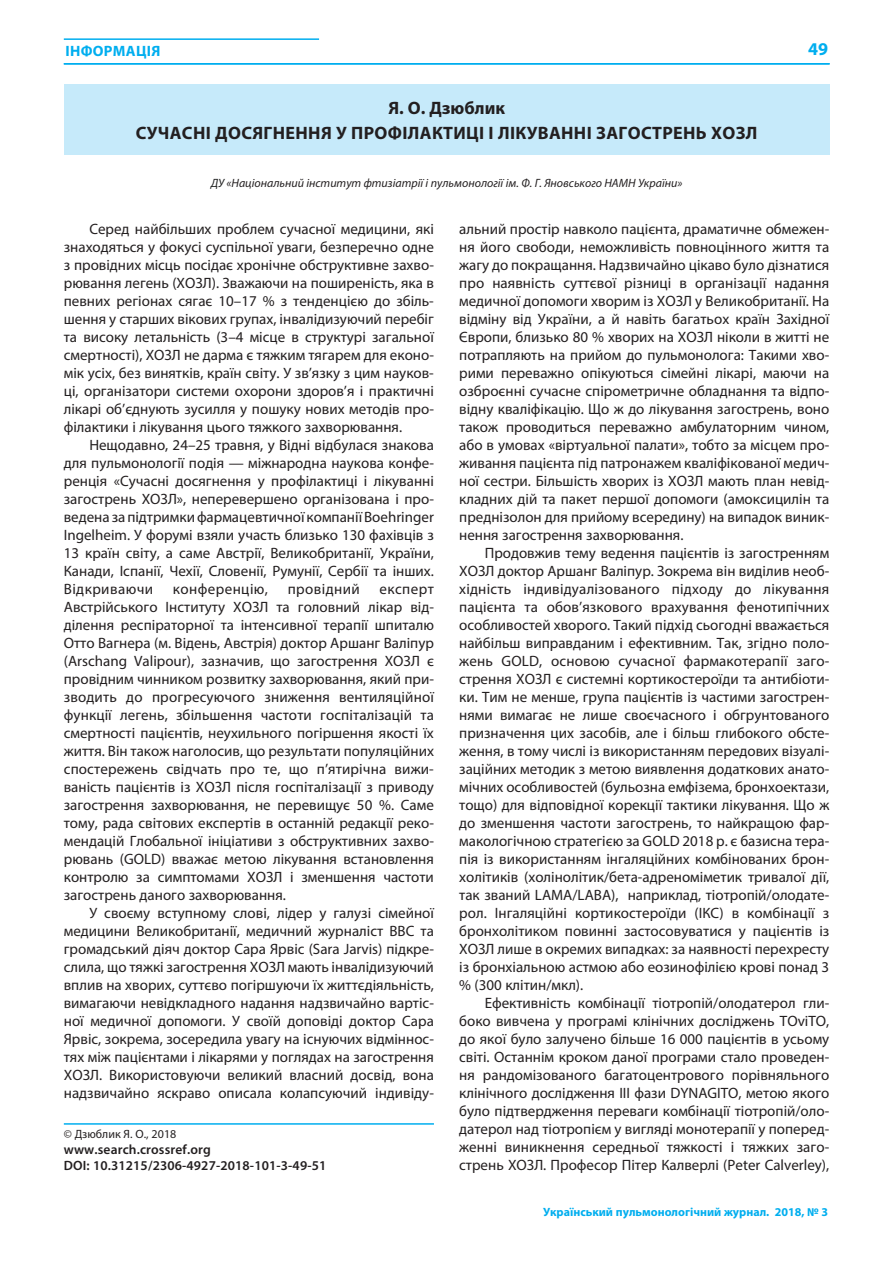
<style>
.page{position:relative;width:893px;height:1263px;background:#fff}
.page>*{position:absolute;margin:0;border:0;box-sizing:border-box;transform-origin:0 0}
.t1{font:700 18px/25.8px "Myriad Pro";letter-spacing:.02em;color:#231f20;text-align:center}
.t2{font:700 18px "Myriad Pro";color:#00aeef}
.t3{font:15px/18px "Myriad Pro";color:#231f20;text-align:justify}
.t4{font:15px "Myriad Pro";letter-spacing:.03em;color:#231f20}
.t5{font:700 15px "Myriad Pro";letter-spacing:.02em;color:#00aeef}
.t6{font:600 13.5px/16.2px "Myriad Pro";letter-spacing:.01em;color:#231f20}
.t7{font:italic 12px "Myriad Pro";color:#231f20}
.t8{font:700 12px "Myriad Pro";color:#00aeef}
.t9{font:12px "Myriad Pro";color:#231f20}
.s1{color:#1f2020}
</style>
<div class="page">
<hr style="left:64px;top:38px;width:255px;height:2px;background:#00aeef">
<hr style="left:64px;top:63px;width:765px;height:2px;background:#00aeef">
<div style="left:64px;top:85px;width:765px;height:70px;background:#c6eafa"></div>
<hr style="left:64px;top:1123px;width:370px;height:2px;background:#00aeef">
<p class="t5" style="left:65px;top:45px;width:96px">ІНФОРМАЦІЯ</p>
<p class="t2" style="left:808px;top:42px;width:21px">49</p>
<p class="t1" style="left:136px;top:96px;width:623px">Я. О. Дзюблик<br>СУЧАСНІ ДОСЯГНЕННЯ У ПРОФІЛАКТИЦІ І ЛІКУВАННІ ЗАГОСТРЕНЬ ХОЗЛ</p>
<p class="t7" style="left:211px;top:178px;width:473px"><span class="s1">ДУ</span> «Національний інститут фтизіатрії і пульмонології ім. Ф. Г. Яновського НАМН України»</p>
<p class="t3" style="left:64px;top:221px;width:371px;text-indent:26px">Серед найбільших проблем сучасної медицини, які знаходяться у фокусі суспільної уваги, безперечно одне з провідних місць посідає хронічне обструктивне захво&shy;рювання легень (ХОЗЛ). Зважаючи на поширеність, яка в певних регіонах сягає 10–17 % з тенденцією до збіль&shy;шення у старших вікових групах, інвалідизуючий перебіг та високу летальність (3–4 місце в структурі загальної смертності), ХОЗЛ не дарма є тяжким тягарем для еконо&shy;мік усіх, без винятків, країн світу. У зв’язку з цим науков&shy;ці, організатори системи охорони здоров’я і практичні лікарі об’єднують зусилля у пошуку нових методів про&shy;філактики і лікування цього тяжкого захворювання.</p>
<p class="t3" style="left:64px;top:437px;width:371px;text-indent:26px">Нещодавно, 24–25 травня, у Відні відбулася знакова для пульмонології подія — міжнародна наукова конфе&shy;ренція «Сучасні досягнення у профілактиці і лікуванні загострень ХОЗЛ», неперевершено організована і про&shy;ведена за підтримки фармацевтичної компанії Boehringer Ingelheim. У форумі взяли участь близько 130 фахівців з 13 країн світу, а саме Австрії, Великобританії, України, Канади, Іспанії, Чехії, Словенії, Румунії, Сербії та інших.<br>Відкриваючи</p>
<p class="t3" style="left:459px;top:221px;width:371px">альний простір навколо пацієнта, драматичне обмежен&shy;ня його свободи, неможливість повноцінного життя та жагу до покращання. Надзвичайно цікаво було дізнатися про наявність суттєвої різниці в організації надання медичної допомоги хворим із ХОЗЛ у Великобританії. На відміну від України, а й навіть багатьох країн Західної Європи, близько 80 % хворих на ХОЗЛ ніколи в житті не потрапляють на прийом до пульмонолога: Такими хво&shy;рими переважно опікуються сімейні лікарі, маючи на озброєнні сучасне спірометричне обладнання та відпо&shy;відну кваліфікацію. Що ж до лікування загострень, воно також проводиться переважно амбулаторним чином, або в умовах «віртуальної палати», тобто за місцем про&shy;живання пацієнта під патронажем кваліфікованої медич&shy;ної сестри. Більшість хворих із ХОЗЛ мають план невід&shy;кладних дій та пакет першої допомоги (амоксицилін та преднізолон для прийому всередину) на випадок виник&shy;нення загострення захворювання.</p>
<p class="t3" style="left:459px;top:545px;width:371px;text-indent:26px">Продовжив тему ведення пацієнтів із загостренням ХОЗЛ доктор Аршанг Валіпур. Зокрема він виділив необ&shy;хідність індивідуалізованого підходу до лікування пацієнта та обов’язкового врахування фенотипічних особливостей хворого. Такий підхід сьогодні вважається найбільш виправданим і ефективним. Так, згідно поло&shy;жень GOLD, основою сучасної фармакотерапії заго&shy;стрення ХОЗЛ є системні кортикостероїди та антибіоти&shy;ки. Тим не менше, група пацієнтів із частими загострен&shy;нями вимагає не лише своєчасного і обгрунтованого призначення цих засобів, але і більш глибокого обсте&shy;ження, в тому числі із використанням передових візуалі&shy;заційних методик з метою виявлення додаткових анато&shy;мічних особливостей (бульозна емфізема, бронхоектази, тощо) для відповідної корекції тактики лікування. Що ж до зменшення частоти загострень, то найкращою фар&shy;макологічною стратегією за GOLD 2018 р. є базисна тера&shy;пія із використанням інгаляційних комбінованих брон&shy;холітиків (холінолітик/бета-адреноміметик тривалої дії, так званий LAMA/LABA), наприклад, тіотропій/олодате&shy;рол. Інгаляційні кортикостероїди (ІКС) в комбінації з бронхолітиком повинні застосовуватися у пацієнтів із ХОЗЛ лише в окремих випадках: за наявності перехресту із бронхіальною астмою або еозинофілією крові понад 3 % (300 клітин/мкл).</p>
<p class="t3" style="left:459px;top:995px;width:371px;text-indent:26px">Ефективність комбінації тіотропій/олодатерол гли&shy;боко вивчена у програмі клінічних досліджень TOviTO, до якої було залучено більше 16 000 пацієнтів в усьому світі. Останнім кроком даної програми стало проведен&shy;ня рандомізованого багатоцентрового порівняльного клінічного дослідження ІІІ фази DYNAGITO, метою якого було підтвердження переваги комбінації тіотропій/оло&shy;датерол над тіотропієм у вигляді монотерапії у поперед&shy;женні виникнення середньої тяжкості і тяжких заго&shy;стрень ХОЗЛ. Професор Пітер Калверлі (Peter Calverley),</p>
<p class="t4" style="left:173px;top:583px;width:97px">конференцію,</p>
<p class="t4" style="left:288px;top:583px;width:74px">провідний</p>
<p class="t3" style="left:64px;top:581px;width:371px;text-indent:316px">експерт Австрійського Інституту ХОЗЛ та головний лікар від&shy;ділення респіраторної та інтенсивної терапії шпиталю Отто Вагнера (м. Відень, Австрія) доктор Аршанг Валіпур (Arschang Valipour), зазначив, що загострення ХОЗЛ є провідним чинником розвитку захворювання, який при&shy;зводить до прогресуючого зниження вентиляційної функ ції легень, збільшення частоти госпіталізацій та смертності пацієнтів, неухильного погіршення якості їх життя. Він також наголосив, що результати популяційних спостережень свідчать про те, що п’ятирічна вижи&shy;ваність пацієнтів із ХОЗЛ після госпіталізації з приводу загострення захворювання, не перевищує 50 %. Саме тому, рада світових експертів в останній редакції реко&shy;мендацій Глобальної ініціативи з обструктивних захво&shy;рювань (GOLD) вважає метою лікування встановлення контролю за симптомами ХОЗЛ і зменшення частоти загострень даного захворювання.</p>
<p class="t3" style="left:64px;top:905px;width:371px;text-indent:26px">У своєму вступному слові, лідер у галузі сімейної медицини Великобританії, медичний журналіст BBC та громадський діяч доктор Сара Ярвіс (Sara Jarvis) підкре&shy;слила, що тяжкі загострення ХОЗЛ мають інвалідизуючий вплив на хворих, суттєво погіршуючи їх життєдіяльність, вимагаючи невідкладного надання надзвичайно вартіс&shy;ної медичної допомоги. У своїй доповіді доктор Сара Ярвіс, зокрема, зосередила увагу на існуючих відміннос&shy;тях між пацієнтами і лікарями у поглядах на загострення ХОЗЛ. Використовуючи великий власний досвід, вона надзвичайно яскраво описала колапсуючий індивіду-</p>
<p class="t9" style="left:64px;top:1129px;width:114px">© Дзюблик Я. О., 2018</p>
<p class="t6" style="left:64px;top:1142px;width:264px">www.search.crossref.org<br>DOI: 10.31215/2306-4927-2018-101-3-49-51</p>
<p class="t8" style="left:543px;top:1207px;width:286px">Український пульмонологічний журнал. 2018, № 3</p>
</div>
